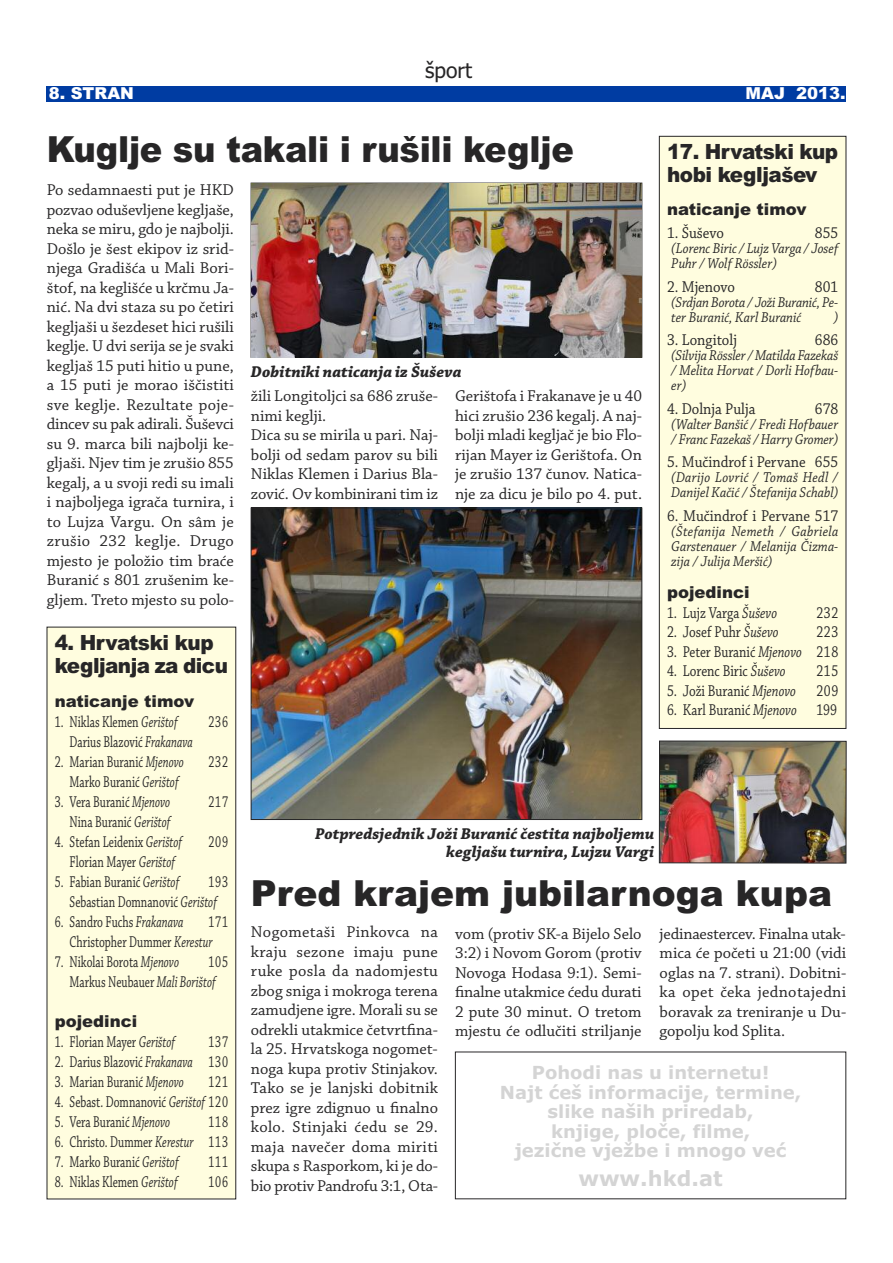
<style>
.page{position:relative;width:893px;height:1263px;background:#fff}
.page>*{position:absolute;margin:0;border:0;box-sizing:border-box;transform-origin:0 0}
.t1{font:900 36px "Arial";color:#272627;scale:.94 1}
.t2{font:900 36px "Arial";color:#272627}
.t3{font:900 21px/23px "Arial";letter-spacing:-.025em;color:#272627;scale:.95 1}
.t4{font:700 21px "Verdana Kro";color:#d4d4d4}
.t5{font:21px "Tahoma";color:#272627}
.t6{font:700 18px/19.5px "Verdana Kro";color:#d4d4d4;text-align:center}
.t7{font:16.5px/19.5px "Chaparral Pro";color:#272627;text-align:justify}
.t8{font:16.5px/20px "Chaparral Pro";color:#272627;scale:.7 1}
.t9{font:16.5px "Chaparral Pro";color:#272627;scale:.8 1}
.t10{font:16.5px "Chaparral Pro";color:#272627;scale:.9 1}
.t11{font:italic 700 16.5px/18px "Chaparral Pro";color:#272627;text-align:right}
.t12{font:900 16.5px "Arial";color:#272627}
.t13{font:900 16.5px "Arial";color:#fff}
.t14{font:italic 15px/15px "Chaparral Pro";color:#272627;scale:.9 1}
.s1{font-style:italic}
</style>
<div class="page">
<div style="left:47px;top:86px;width:799px;height:15px;background:#003ca2"></div>
<div style="left:47px;top:627px;width:189px;height:572px;background:#fffddf"></div>
<img style="left:661px;top:743px;width:183px;height:118px">
<div style="left:659px;top:741px;width:187px;height:122px;border:1px solid #272627"></div>
<img style="left:251px;top:183px;width:391px;height:174px">
<div style="left:659px;top:136px;width:187px;height:592px;background:#fffddf"></div>
<div style="left:659px;top:136px;width:187px;height:593px;border:1px solid #272627"></div>
<img style="left:253px;top:510px;width:387px;height:308px">
<div style="left:251px;top:508px;width:391px;height:312px;border:1px solid #272627"></div>
<p class="t5" style="left:425px;top:59px;width:48px">šport</p>
<p class="t13" style="left:49px;top:84px;width:87px">8. STRAN</p>
<p class="t13" style="left:746px;top:84px;width:101px">MAJ 2013.</p>
<h1 class="t1" style="left:47px;top:128px;width:562px">Kuglje su takali i rušili keglje</h1>
<p class="t7" style="left:47px;top:181px;width:189px">Po sedamnaesti put je HKD pozvao oduševljene kegljaše, neka se miru, gdo je najbolji.<br>Došlo je šest ekipov iz srid&shy;njega Gradišća u Mali Bori&shy;štof, na keglišće u krčmu Ja&shy;nić. Na dvi staza su po četiri kegljaši u šezdeset hici rušili keglje. U dvi serija se je svaki kegljaš 15 puti hitio u pune, a 15 puti je morao iščistiti sve keglje. Rezultate poje&shy;dincev su pak adirali. Šuševci su 9. marca bili najbolji ke&shy;gljaši. Njev tim je zrušio 855 kegalj, a u svoji redi su imali i najboljega igrača turnira, i to Lujza Vargu. On sâm je zrušio 232 keglje. Drugo mjesto je položio tim braće Buranić s 801 zrušenim ke&shy;gljem. Treto mjesto su polo-</p>
<p class="t3" style="left:667px;top:141px;width:182px;line-height:22.5px">17. Hrvatski kup hobi kegljašev</p>
<p class="t12" style="left:667px;top:199px;width:141px">naticanje timov</p>
<p class="t10" style="left:667px;top:227px;width:65px">1. Šuševo</p>
<p class="t10" style="left:815px;top:227px;width:27px">855</p>
<p class="t14" style="left:671px;top:242px;width:187px">(Lorenc Biric / Lujz Varga / Josef<br>Puhr / Wolf Rössler)</p>
<p class="t10" style="left:667px;top:280px;width:77px">2. Mjenovo</p>
<p class="t10" style="left:815px;top:280px;width:27px">801</p>
<p class="t14" style="left:671px;top:296px;width:187px">(Srdjan Borota / Joži Buranić, Pe&shy;ter Buranić, Karl Buranić</p>
<p class="t14" style="left:834px;top:311px;width:7px">)</p>
<p class="t10" style="left:667px;top:334px;width:79px">3. Longitolj</p>
<p class="t10" style="left:815px;top:334px;width:27px">686</p>
<p class="t14" style="left:671px;top:349px;width:187px;text-align:justify">(Silvija Rössler / Matilda Fazekaš / Melita Horvat / Dorli Hofbau&shy;er)</p>
<p class="t10" style="left:667px;top:402px;width:100px">4. Dolnja Pulja</p>
<p class="t10" style="left:815px;top:402px;width:27px">678</p>
<p class="t14" style="left:671px;top:418px;width:187px">(Walter Banšić / Fredi Hofbauer / Franc Fazekaš / Harry Gromer)</p>
<p class="t10" style="left:667px;top:456px;width:192px">5. Mučindrof i Pervane 655</p>
<p class="t14" style="left:671px;top:471px;width:187px">(Darijo Lovrić / Tomaš Hedl /<br>Danijel Kačić / Štefanija Schabl)</p>
<p class="t10" style="left:667px;top:509px;width:192px">6. Mučindrof i Pervane 517</p>
<p class="t14" style="left:671px;top:525px;width:187px;text-align:justify">(Štefanija Nemeth / Gabriela Garstenauer / Melanija Čizma&shy;zija / Julija Meršić)</p>
<p class="t12" style="left:667px;top:583px;width:84px">pojedinci</p>
<p class="t9" style="left:667px;top:606px;width:139px">1. Lujz Varga <span class="s1">Šuševo</span></p>
<p class="t9" style="left:816px;top:606px;width:29px">232</p>
<p class="t9" style="left:667px;top:626px;width:141px">2. Josef Puhr <span class="s1">Šuševo</span></p>
<p class="t9" style="left:816px;top:626px;width:29px">223</p>
<p class="t9" style="left:667px;top:645px;width:215px">3. Peter Buranić <span class="s1">Mjenovo</span> 218</p>
<p class="t9" style="left:667px;top:665px;width:150px">4. Lorenc Biric <span class="s1">Šuševo</span></p>
<p class="t9" style="left:816px;top:665px;width:29px">215</p>
<p class="t9" style="left:667px;top:684px;width:215px">5. Joži Buranić <span class="s1">Mjenovo</span> 209</p>
<p class="t9" style="left:667px;top:704px;width:214px">6. Karl Buranić <span class="s1">Mjenovo</span> 199</p>
<p class="t11" style="left:251px;top:364px;width:212px">Dobitniki naticanja iz Šuševa</p>
<p class="t7" style="left:455px;top:388px;width:189px">Gerištofa i Frakanave je u 40 hici zrušio 236 kegalj. A naj&shy;bolji mladi kegljač je bio Flo&shy;rijan Mayer iz Gerištofa. On je zrušio 137 čunov. Natica&shy;nje za dicu je bilo po 4. put.</p>
<p class="t7" style="left:251px;top:388px;width:189px;text-align:left">žili Longitoljci sa 686 zruše&shy;nimi keglji.<br>Dica su se mirila u pari. Naj&shy;bolji od sedam parov su bili<br>Niklas Klemen i Darius Bla&shy;zović. Ov kombinirani tim iz</p>
<p class="t3" style="left:55px;top:631px;width:184px">4. Hrvatski kup kegljanja za dicu</p>
<p class="t12" style="left:55px;top:691px;width:141px">naticanje timov</p>
<p class="t8" style="left:55px;top:713px;width:177px">1. Niklas Klemen <span class="s1">Gerištof</span></p>
<p class="t8" style="left:208px;top:713px;width:30px">236</p>
<p class="t8" style="left:70px;top:733px;width:178px">Darius Blazović <span class="s1">Frakanava</span></p>
<p class="t8" style="left:55px;top:753px;width:186px">2. Marian Buranić <span class="s1">Mjenovo</span></p>
<p class="t8" style="left:208px;top:753px;width:30px">232</p>
<p class="t8" style="left:70px;top:773px;width:157px">Marko Buranić <span class="s1">Gerištof</span></p>
<p class="t8" style="left:55px;top:793px;width:167px">3. Vera Buranić <span class="s1">Mjenovo</span></p>
<p class="t8" style="left:208px;top:793px;width:30px">217</p>
<p class="t8" style="left:70px;top:813px;width:146px">Nina Buranić <span class="s1">Gerištof</span></p>
<p class="t8" style="left:55px;top:833px;width:184px">4. Stefan Leidenix <span class="s1">Gerištof</span></p>
<p class="t8" style="left:208px;top:833px;width:30px">209</p>
<p class="t8" style="left:70px;top:853px;width:152px">Florian Mayer <span class="s1">Gerištof</span></p>
<p class="t8" style="left:55px;top:873px;width:180px">5. Fabian Buranić <span class="s1">Gerištof</span></p>
<p class="t11" style="left:315px;top:826px;width:340px">Potpredsjednik Joži Buranić čestita najboljemu kegljašu turnira, Lujzu Vargi</p>
<p class="t8" style="left:70px;top:873px;width:228px;text-indent:139px">193<br>Sebastian Domnanović <span class="s1">Gerištof</span></p>
<p class="t8" style="left:55px;top:913px;width:185px">6. Sandro Fuchs <span class="s1">Frakanava</span></p>
<h1 class="t2" style="left:251px;top:872px;width:583px">Pred krajem jubilarnoga kupa</h1>
<p class="t7" style="left:251px;top:924px;width:189px">Nogometaši Pinkovca na kraju sezone imaju pune ruke posla da nadomjestu zbog sniga i mokroga terena zamudjene igre. Morali su se odrekli utakmice četvrtfina&shy;la 25. Hrvatskoga nogomet&shy;noga kupa protiv Stinjakov.<br>Tako se je lanjski dobitnik prez igre zdignuo u finalno kolo. Stinjaki ćedu se 29. maja navečer doma miriti skupa s Rasporkom, ki je do&shy;bio protiv Pandrofu 3:1, Ota-</p>
<p class="t7" style="left:455px;top:925px;width:188px">vom (protiv SK-a Bijelo Selo 3:2) i Novom Gorom (protiv Novoga Hodasa 9:1). Semi&shy;finalne utakmice ćedu durati 2 pute 30 minut. O tretom mjestu će odlučiti striljanje</p>
<p class="t7" style="left:660px;top:925px;width:188px">jedinaestercev. Finalna utak&shy;mica će početi u 21:00 (vidi oglas na 7. strani). Dobitni&shy;ka opet čeka jednotajedni boravak za treniranje u Du&shy;gopolju kod Splita.</p>
<p class="t8" style="left:70px;top:913px;width:228px;text-indent:139px">171<br>Christopher Dummer <span class="s1">Kerestur</span></p>
<p class="t8" style="left:55px;top:953px;width:179px">7. Nikolai Borota <span class="s1">Mjenovo</span></p>
<p class="t8" style="left:70px;top:953px;width:228px;text-indent:139px">105<br>Markus Neubauer <span class="s1">Mali Borištof</span></p>
<p class="t12" style="left:55px;top:1011px;width:84px">pojedinci</p>
<p class="t8" style="left:55px;top:1033px;width:174px">1. Florian Mayer <span class="s1">Gerištof</span></p>
<p class="t8" style="left:208px;top:1033px;width:30px">137</p>
<p class="t8" style="left:55px;top:1053px;width:249px">2. Darius Blazović <span class="s1">Frakanava</span> 130</p>
<p class="t8" style="left:55px;top:1073px;width:186px">3. Marian Buranić <span class="s1">Mjenovo</span></p>
<p class="t8" style="left:208px;top:1073px;width:30px">121</p>
<p class="t8" style="left:55px;top:1093px;width:249px">4. Sebast. Domnanović <span class="s1">Gerištof</span> 120</p>
<p class="t8" style="left:55px;top:1113px;width:167px">5. Vera Buranić <span class="s1">Mjenovo</span></p>
<p class="t8" style="left:208px;top:1113px;width:30px">118</p>
<p class="t8" style="left:55px;top:1133px;width:249px">6. Christo. Dummer <span class="s1">Kerestur</span> 113</p>
<p class="t8" style="left:55px;top:1153px;width:179px">7. Marko Buranić <span class="s1">Gerištof</span></p>
<p class="t8" style="left:208px;top:1153px;width:30px">111</p>
<p class="t8" style="left:55px;top:1173px;width:177px">8. Niklas Klemen <span class="s1">Gerištof</span></p>
<p class="t8" style="left:208px;top:1173px;width:30px">106</p>
<p class="t6" style="left:500px;top:1063px;width:303px">Pohodi nas u internetu!<br>Najt ćeš informacije, termine, slike naših priredab,<br>knjige, ploče, filme,<br>jezične vježbe i mnogo već</p>
<p class="t4" style="left:578px;top:1166px;width:146px">www.hkd.at</p>
</div>
